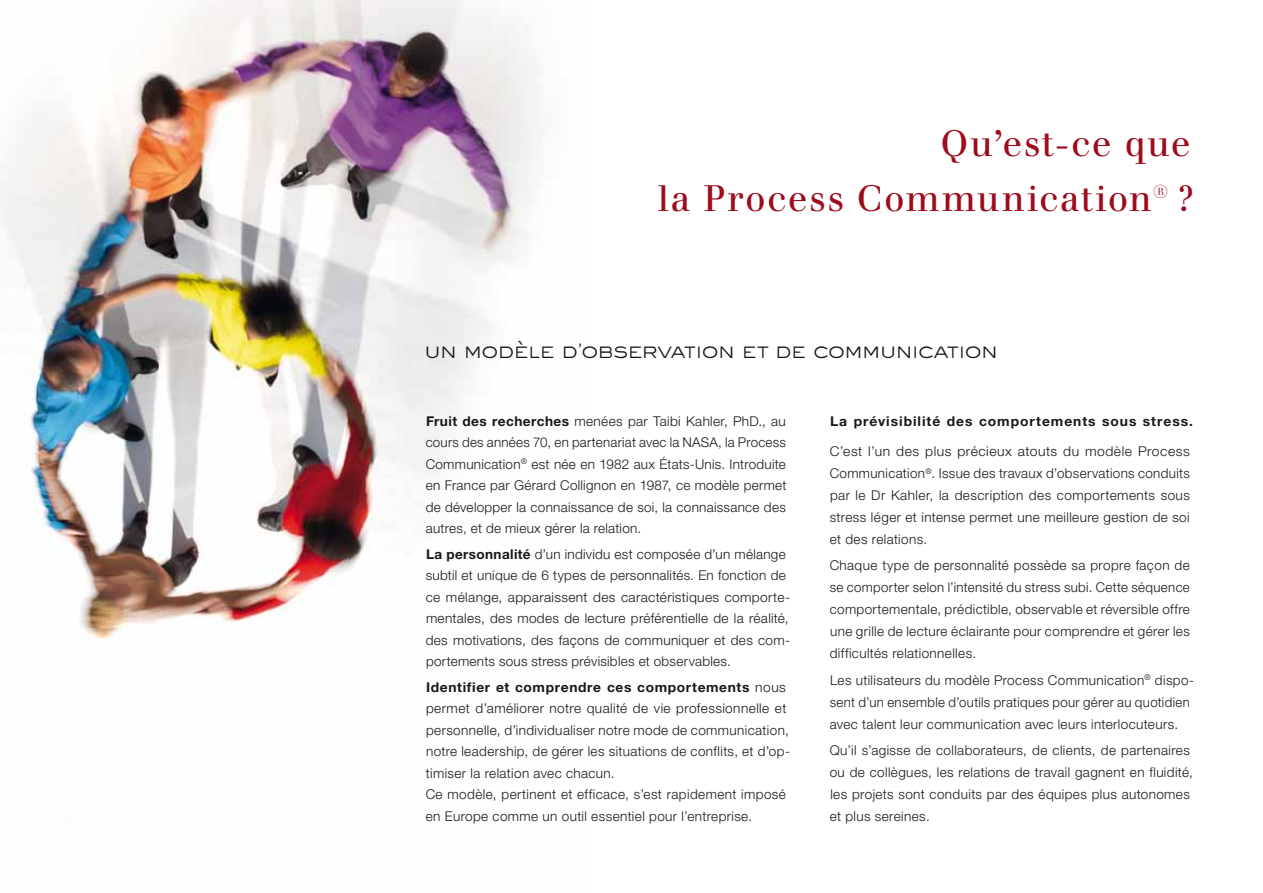
<style>
.page{position:relative;width:1263px;height:893px;background:#fff}
.page>*{position:absolute;margin:0;border:0;box-sizing:border-box;transform-origin:0 0}
.t1{font:36px/55.5px "Justus Oldstyle";letter-spacing:.04em;color:#9e0b1d;text-align:right}
.t2{font:22.5px "Eyechart";letter-spacing:-.025em;color:#1a171c}
.t3{font:300 13.5px/21.5px "Helvetica Neue";letter-spacing:.03em;color:#1a171c}
.t4{font:700 13.5px "Helvetica Neue";letter-spacing:.07em;color:#1a171c}
.s1{font-weight:700}
</style>
<div class="page">
<img style="left:2px;top:0;width:536px;height:639px">
<h1 class="t1" style="left:658px;top:116px;width:537px">Qu’est-ce que<br>la Process Communication® ?</h1>
<h2 class="t2" style="left:424px;top:337px;width:575px">un modèle d’observation et de communication</h2>
<p class="t3" style="left:426px;top:410px;width:362px;text-align:justify"><span class="s1">Fruit des recherches</span> menées par Taibi Kahler, PhD., au cours des années 70, en partenariat avec la NASA, la Process Communication<sup>®</sup> est née en 1982 aux États-Unis. Introduite en France par Gérard Collignon en 1987, ce modèle permet de développer la connaissance de soi, la connaissance des autres, et de mieux gérer la relation.</p>
<p class="t3" style="left:426px;top:543px;width:366px"><span class="s1">La personnalité</span> d’un individu est composée d’un mélange subtil et unique de 6 types de personnalités. En fonction de ce mélange, apparaissent des caractéristiques comporte&shy;mentales, des modes de lecture préférentielle de la réalité, des motivations, des façons de communiquer et des com&shy;portements sous stress prévisibles et observables.</p>
<p class="t3" style="left:426px;top:676px;width:366px"><span class="s1">Identifier et comprendre ces comportements</span> nous permet d’améliorer notre qualité de vie professionnelle et personnelle, d’individualiser notre mode de communication, notre leadership, de gérer les situations de conflits, et d’op&shy;timiser la relation avec chacun.<br>Ce modèle, pertinent et efficace, s’est rapidement imposé en Europe comme un outil essentiel pour l’entreprise.</p>
<p class="t4" style="left:830px;top:413px;width:365px">La prévisibilité des comportements sous stress.</p>
<p class="t3" style="left:830px;top:440px;width:362px;line-height:22px;text-align:justify">C’est l’un des plus précieux atouts du modèle Process Communication<sup>®</sup>. Issue des travaux d’observations conduits par le Dr Kahler, la description des comportements sous stress léger et intense permet une meilleure gestion de soi et des relations.</p>
<p class="t3" style="left:830px;top:554px;width:362px;line-height:22px;text-align:justify">Chaque type de personnalité possède sa propre façon de se comporter selon l’intensité du stress subi. Cette séquence comportementale, prédictible, observable et réversible offre une grille de lecture éclairante pour comprendre et gérer les difficultés relationnelles.</p>
<p class="t3" style="left:830px;top:668px;width:366px;line-height:22px">Les utilisateurs du modèle Process Communication<sup>®</sup> dispo&shy;sent d’un ensemble d’outils pratiques pour gérer au quotidien avec talent leur communication avec leurs interlocuteurs.</p>
<p class="t3" style="left:830px;top:739px;width:365px;line-height:22px">Qu’il s’agisse de collaborateurs, de clients, de partenaires ou de collègues, les relations de travail gagnent en fluidité, les projets sont conduits par des équipes plus autonomes et plus sereines.</p>
</div>
